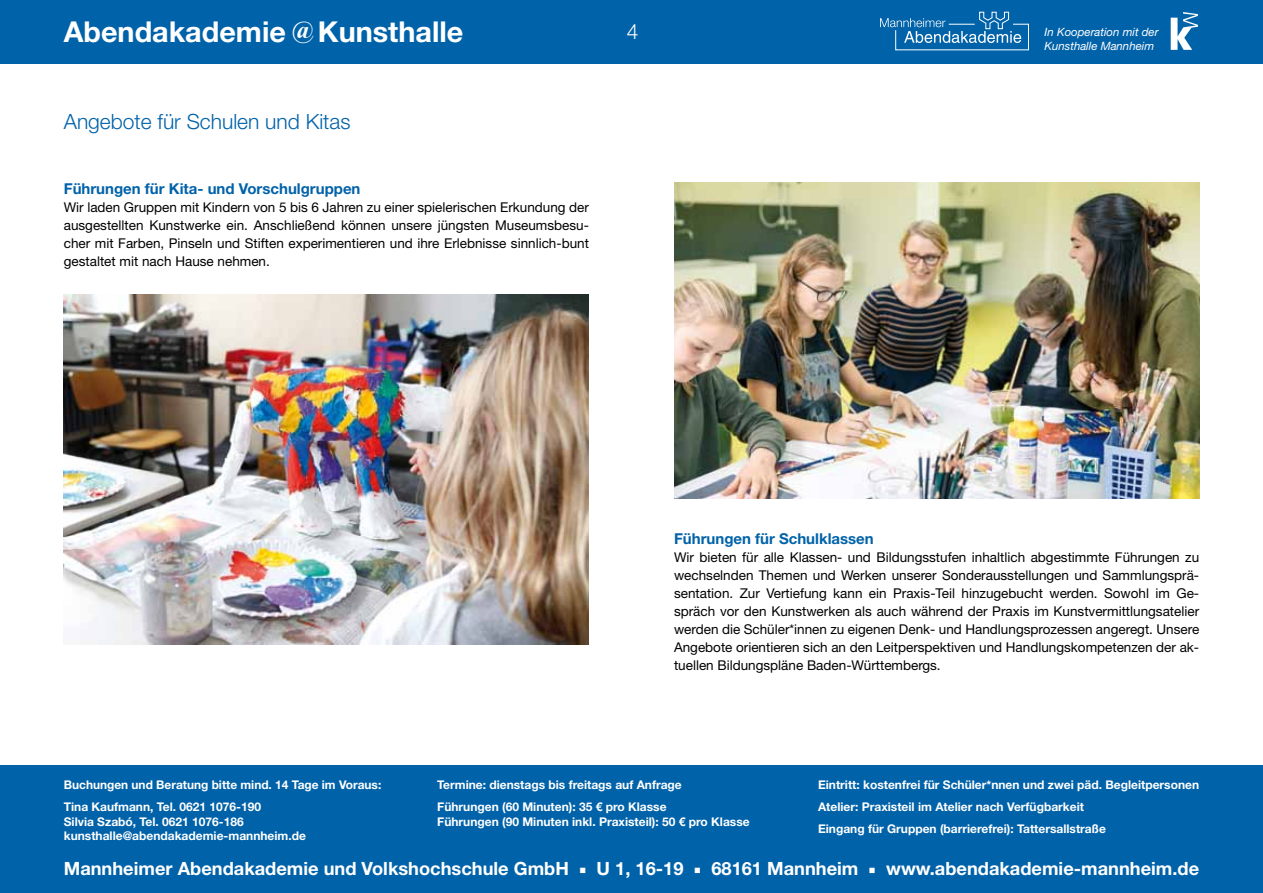
<style>
.page{position:relative;width:1263px;height:893px;background:#fff}
.page>*{position:absolute;margin:0;border:0;box-sizing:border-box;transform-origin:0 0}
.t1{font:700 28.8px "Helvetica Neue LT Pro";color:#fff}
.t2{font:700 24px "Times New Roman";color:#fff}
.t3{font:300 21px "Helvetica Neue LT Pro";color:#0062a9}
.t4{font:300 21px "Helvetica Neue LT Pro";color:#fff}
.t5{font:700 18.3px "Helvetica Neue LT Pro";color:#fff}
.t6{font:700 15px "Helvetica Neue LT Pro";color:#0062a9}
.t7{font:13.5px/18px "Helvetica Neue LT Pro";color:#000;text-align:justify}
.t8{font:700 12px/21.9px "Helvetica Neue LT Pro";color:#fff}
.t9{font:italic 11.4px/13.8px "Helvetica Neue LT Pro";color:#fff}
.s1{font-family:"Minion Pro";font-weight:400}
</style>
<div class="page">
<div style="left:0;top:765px;width:1263px;height:128px;background:#0062a9"></div>
<div style="left:0;top:0;width:1263px;height:64px;background:#0062a9"></div>
<svg style="left:880px;top:12px;width:149px;height:38px"></svg>
<svg style="left:1171px;top:12px;width:27px;height:38px"></svg>
<img style="left:64px;top:294px;width:525px;height:350px">
<img style="left:674px;top:183px;width:525px;height:315px">
<h1 class="t1" style="left:64px;top:14px;width:401px">Abendakademie Kunsthalle</h1>
<h2 class="t2" style="left:292px;top:13px;width:24px">@</h2>
<p class="t9" style="left:1044px;top:25px;width:116px">In Kooperation mit der<br>Kunsthalle Mannheim</p>
<h3 class="t4" style="left:627px;top:19px;width:13px">4</h3>
<h3 class="t3" style="left:64px;top:108px;width:288px">Angebote für Schulen und Kitas</h3>
<p class="t6" style="left:64px;top:179px;width:298px">Führungen für Kita- und Vorschulgruppen</p>
<p class="t7" style="left:64px;top:197px;width:527px">Wir laden Gruppen mit Kindern von 5 bis 6 Jahren zu einer spielerischen Erkundung der ausgestellten Kunstwerke ein. Anschließend können unsere jüngsten Museumsbesu&shy;cher mit Farben, Pinseln und Stiften experimentieren und ihre Erlebnisse sinnlich-bunt gestaltet mit nach Hause nehmen.</p>
<p class="t6" style="left:674px;top:530px;width:201px">Führungen für Schulklassen</p>
<p class="t7" style="left:674px;top:548px;width:527px">Wir bieten für alle Klassen- und Bildungsstufen inhaltlich abgestimmte Führungen zu wechselnden Themen und Werken unserer Sonderausstellungen und Sammlungsprä&shy;sentation. Zur Vertiefung kann ein Praxis-Teil hinzugebucht werden. Sowohl im Ge&shy;spräch vor den Kunstwerken als auch während der Praxis im Kunstvermittlungsatelier werden die Schüler*innen zu eigenen Denk- und Handlungsprozessen angeregt. Unsere Angebote orientieren sich an den Leitperspektiven und Handlungskompetenzen der ak&shy;tuellen Bildungspläne Baden-Württembergs.</p>
<p class="t8" style="left:64px;top:774px;width:319px">Buchungen und Beratung bitte mind. 14 Tage im Voraus:<br>Tina Kaufmann, Tel. 0621 1076-190</p>
<p class="t8" style="left:64px;top:814px;width:244px;line-height:14.4px">Silvia Szabó, Tel. 0621 1076-186 kunsthalle@abendakademie-mannheim.de</p>
<p class="t8" style="left:437px;top:774px;width:246px">Termine: dienstags bis freitags auf Anfrage<br>Führungen (60 Minuten): 35 € pro Klasse</p>
<p class="t8" style="left:437px;top:810px;width:314px">Führungen (90 Minuten inkl. Praxisteil): 50 € pro Klasse</p>
<p class="t8" style="left:818px;top:774px;width:383px">Eintritt: kostenfrei für Schüler*nnen und zwei päd. Begleitpersonen<br>Atelier: Praxisteil im Atelier nach Verfügbarkeit<br>Eingang für Gruppen (barrierefrei): Tattersallstraße</p>
<h3 class="t5" style="left:64px;top:857px;width:1137px">Mannheimer Abendakademie und Volkshochschule GmbH <span class="s1">■</span> U 1, 16-19 <span class="s1">■</span> 68161 Mannheim <span class="s1">■</span> www.abendakademie-mannheim.de</h3>
</div>
